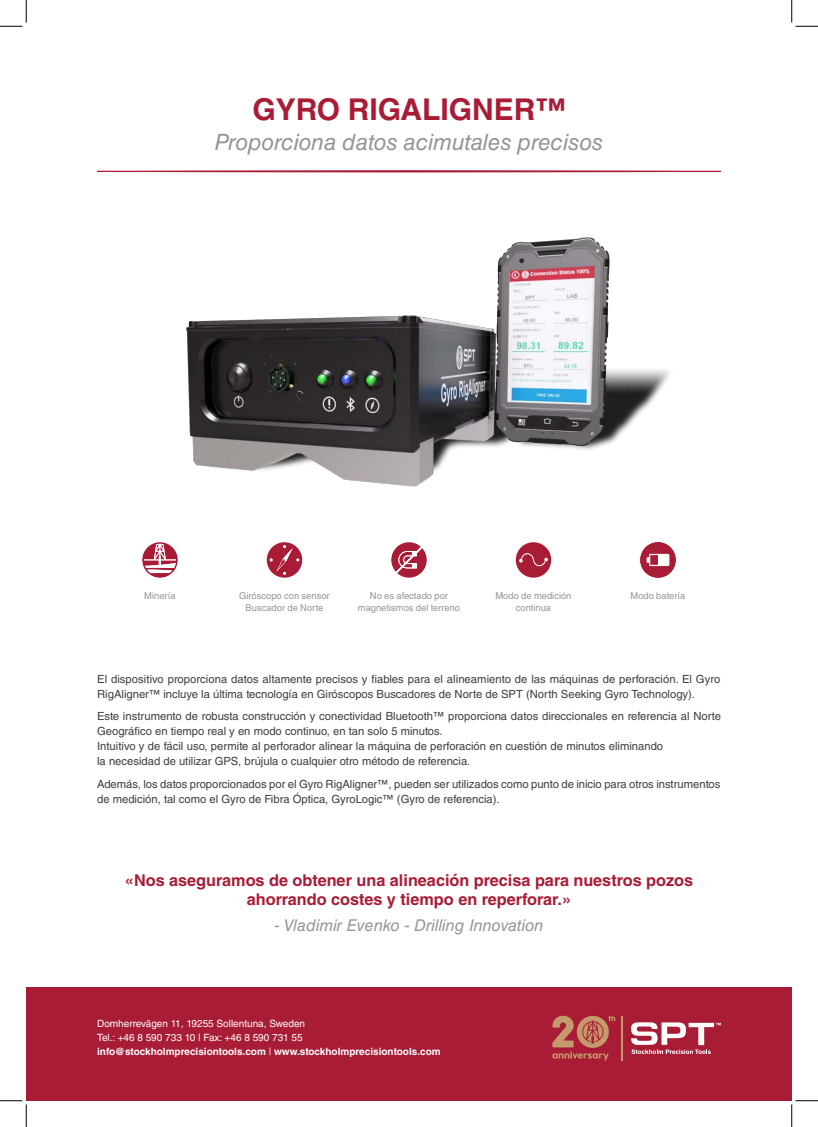
<style>
.page{position:relative;width:818px;height:1127px;background:#fff}
.page>*{position:absolute;margin:0;border:0;box-sizing:border-box;transform-origin:0 0}
.Titulo_Productos{font:700 30px "Helvetica LT Std";color:#a91c36}
.Subt_Productos{font:italic 22.5px "Helvetica LT Std";color:#939598}
.Cita{font:700 16.25px/18.8px "Helvetica LT Std";color:#a91c36;text-align:center}
.Cita-2{font:italic 16.25px "Helvetica LT Std";color:#939598}
.Body_Text{font:11.25px/15px "Helvetica LT Std";color:#3e3e3f}
.t1{font:10px/13.8px "Helvetica LT Std";color:#fff}
.Datos_Iconos_product{font:9.38px "Helvetica LT Std";color:#939598}
.s1{font-weight:700}
</style>
<div class="page">
<div style="left:26px;top:986px;width:766px;height:114px;background:#a91c36"></div>
<hr style="left:621px;top:1015px;width:2px;height:45px;background:#c39a6b">
<svg style="left:631px;top:1022px;width:90px;height:31px"></svg>
<svg style="left:552px;top:1015px;width:63px;height:45px"></svg>
<img style="left:186px;top:237px;width:484px;height:250px">
<svg style="left:142px;top:542px;width:36px;height:35px"></svg>
<svg style="left:267px;top:542px;width:35px;height:35px"></svg>
<svg style="left:391px;top:542px;width:36px;height:35px"></svg>
<svg style="left:515px;top:542px;width:37px;height:36px"></svg>
<svg style="left:640px;top:542px;width:36px;height:36px"></svg>
<svg style="left:97px;top:170px;width:624px;height:2px"></svg>
<svg style="left:0;top:0;width:27px;height:27px"></svg>
<svg style="left:0;top:1100px;width:27px;height:26px"></svg>
<svg style="left:791px;top:0;width:27px;height:27px"></svg>
<svg style="left:791px;top:1100px;width:27px;height:26px"></svg>
<p class="Titulo_Productos" style="left:252px;top:91px;width:314px">GYRO RIGALIGNER™</p>
<p class="Subt_Productos" style="left:214px;top:129px;width:390px">Proporciona datos acimutales precisos</p>
<p class="Datos_Iconos_product" style="left:144px;top:590px;width:33px">Minería</p>
<p class="Datos_Iconos_product" style="left:239px;top:590px;width:92px">Giróscopo con sensor</p>
<p class="Datos_Iconos_product" style="left:246px;top:602px;width:79px">Buscador de Norte</p>
<p class="Datos_Iconos_product" style="left:370px;top:590px;width:80px">No es afectado por</p>
<p class="Datos_Iconos_product" style="left:358px;top:602px;width:104px">magnetismos del terreno</p>
<p class="Datos_Iconos_product" style="left:495px;top:590px;width:78px">Modo de medición</p>
<p class="Datos_Iconos_product" style="left:516px;top:602px;width:37px">continua</p>
<p class="Datos_Iconos_product" style="left:630px;top:590px;width:56px">Modo batería</p>
<p class="Body_Text" style="left:97px;top:671px;width:625px">El dispositivo proporciona datos altamente precisos y fiables para el alineamiento de las máquinas de perforación. El Gyro<br>RigAligner™ incluye la última tecnología en Giróscopos Buscadores de Norte de SPT (North Seeking Gyro Technology).</p>
<p class="Body_Text" style="left:97px;top:708px;width:625px">Este instrumento de robusta construcción y conectividad Bluetooth™ proporciona datos direccionales en referencia al Norte Geográfico en tiempo real y en modo continuo, en tan solo 5 minutos.<br>Intuitivo y de fácil uso, permite al perforador alinear la máquina de perforación en cuestión de minutos eliminando<br>la necesidad de utilizar GPS, brújula o cualquier otro método de referencia.</p>
<p class="Body_Text" style="left:97px;top:776px;width:625px">Además, los datos proporcionados por el Gyro RigAligner™, pueden ser utilizados como punto de inicio para otros instrumentos de medición, tal como el Gyro de Fibra Óptica, GyroLogic™ (Gyro de referencia).</p>
<p class="Cita" style="left:125px;top:870px;width:569px">«Nos aseguramos de obtener una alineación precisa para nuestros pozos ahorrando costes y tiempo en reperforar.»</p>
<p class="Cita-2" style="left:275px;top:915px;width:270px">- Vladimir Evenko - Drilling Innovation</p>
<p class="t1" style="left:97px;top:1016px;width:345px">Domherrevägen 11, 19255 Sollentuna, Sweden<br>Tel.: +46 8 590 733 10 | Fax: +46 8 590 731 55 <span class="s1">info@stockholmprecisiontools.com</span> | <span class="s1">www.stockholmprecisiontools.com</span></p>
</div>
